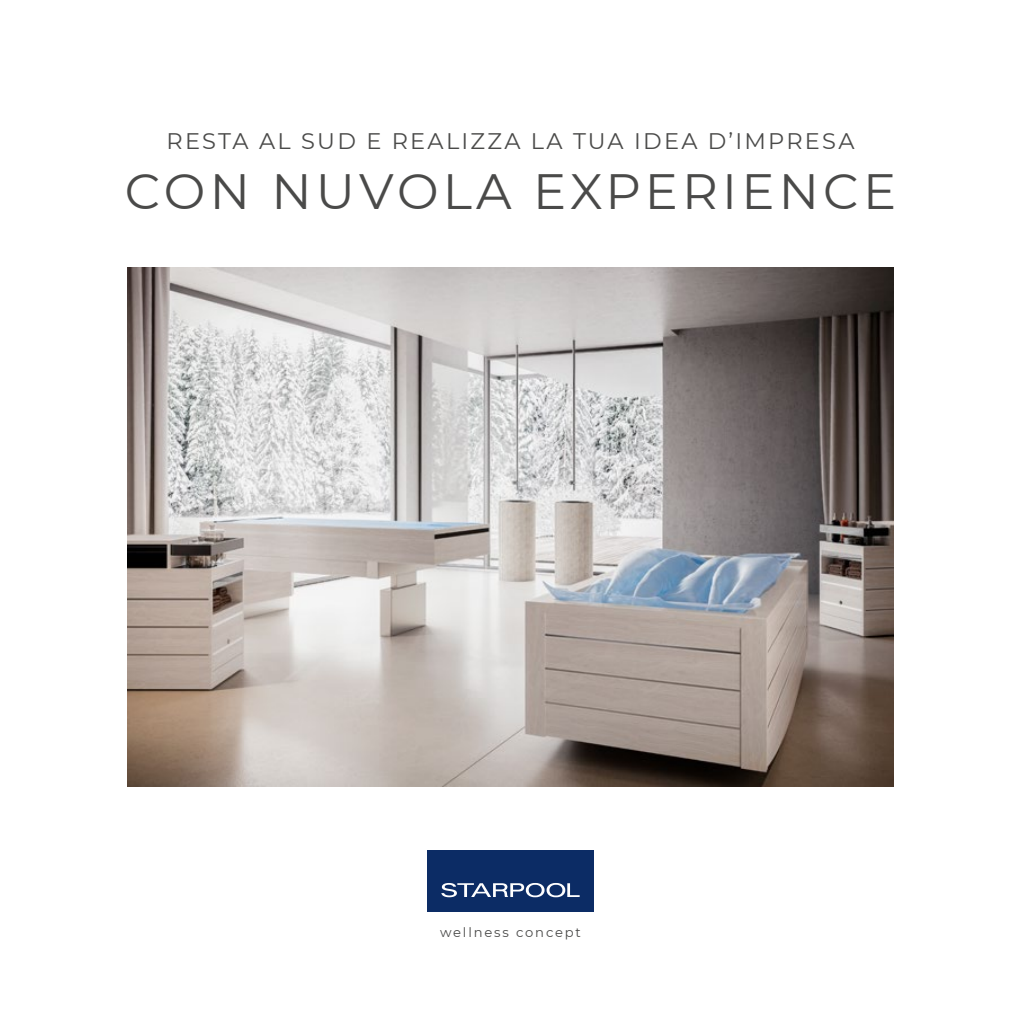
<style>
.page{position:relative;width:1021px;height:1021px;background:#fff}
.page>*{position:absolute;margin:0;border:0;box-sizing:border-box;transform-origin:0 0}
.t1{font:49.5px "Montserrat";letter-spacing:.085em;color:#4a4a49}
.t2{font:22.5px "Montserrat";letter-spacing:.1em;color:#4a4a49}
.t3{font:13.05px "Montserrat";letter-spacing:.14em;color:#4a4a49}
</style>
<div class="page">
<img style="left:128px;top:268px;width:765px;height:518px">
<div style="left:427px;top:850px;width:166px;height:61px;background:#0c2c65"></div>
<svg style="left:441px;top:883px;width:138px;height:14px"></svg>
<p class="t2" style="left:166px;top:126px;width:689px">RESTA AL SUD E REALIZZA LA TUA IDEA D’IMPRESA</p>
<h1 class="t1" style="left:125px;top:157px;width:772px">CON NUVOLA EXPERIENCE</h1>
<p class="t3" style="left:440px;top:923px;width:142px">wellness concept</p>
</div>
